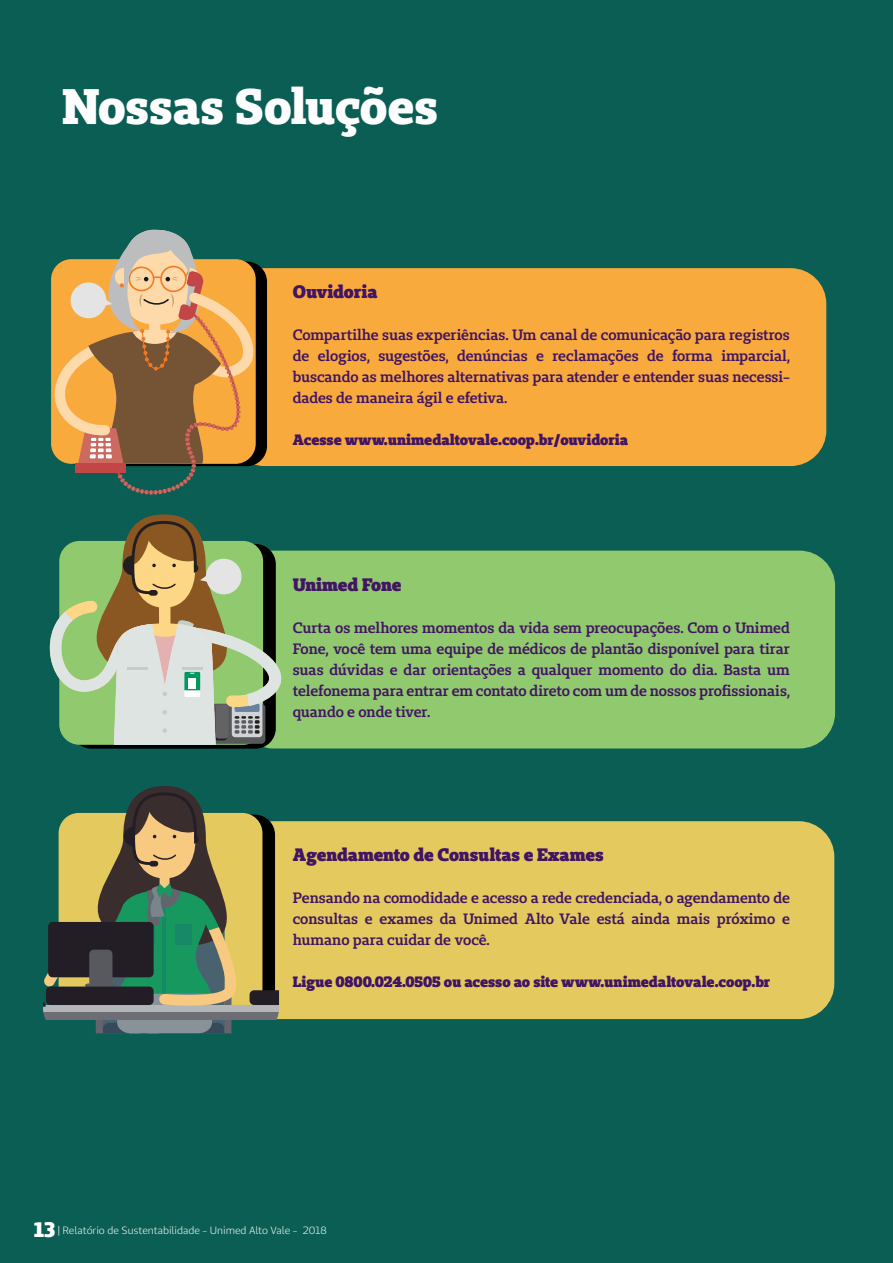
<style>
.page{position:relative;width:893px;height:1263px;background:#0b5e53}
.page>*{position:absolute;margin:0;border:0;box-sizing:border-box;transform-origin:0 0}
.t1{font:800 49.8px "Unimed Slab";color:#fff}
.t2{font:900 18px "Unimed Slab";letter-spacing:-.01em;color:#411464}
.t3{font:600 15px/21px "Unimed Slab";letter-spacing:-.005em;color:#411464;text-align:justify}
.t4{font:900 15px "Unimed Slab";letter-spacing:-.01em;color:#411464}
.t5{font:10.5px "Unimed Sans";color:#fff}
.s1{font-weight:900;font-size:21px}
</style>
<div class="page">
<div style="left:229px;top:268px;width:597px;height:198px;background:#f9aa3d;border-radius:36px"></div>
<div style="left:237px;top:821px;width:597px;height:198px;background:#e4ca5e;border-radius:36px"></div>
<div style="left:70px;top:814px;width:205px;height:205px;background:#000001;border-radius:20px"></div>
<div style="left:59px;top:813px;width:203px;height:204px;background:#e4ca5e;border-radius:20px"></div>
<div style="left:43px;top:1008px;width:236px;height:11px;background:#6c6e73"></div>
<div style="left:43px;top:1005px;width:236px;height:7px;background:#b2b6b7"></div>
<svg style="left:250px;top:990px;width:29px;height:15px"></svg>
<svg style="left:44px;top:973px;width:22px;height:13px"></svg>
<div style="left:48px;top:922px;width:106px;height:55px;background:#231e25;border-radius:4px"></div>
<svg style="left:43px;top:1001px;width:3px;height:6px"></svg>
<div style="left:46px;top:986px;width:108px;height:19px;background:#231e25;border-radius:4px"></div>
<svg style="left:84px;top:786px;width:153px;height:247px"></svg>
<div style="left:238px;top:551px;width:597px;height:197px;background:#91c96e;border-radius:36px"></div>
<svg style="left:49px;top:229px;width:244px;height:516px"></svg>
<div style="left:188px;top:678px;width:8px;height:11px;background:#fff"></div>
<h1 class="t1" style="left:62px;top:73px;width:377px">Nossas Soluções</h1>
<p class="t2" style="left:293px;top:280px;width:86px">Ouvidoria</p>
<p class="t3" style="left:293px;top:324px;width:499px">Compartilhe suas experiências. Um canal de comunicação para registros de elogios, sugestões, denúncias e reclamações de forma imparcial, buscando as melhores alternativas para atender e entender suas necessi&shy;dades de maneira ágil e efetiva.</p>
<p class="t4" style="left:293px;top:430px;width:337px">Acesse www.unimedaltovale.coop.br/ouvidoria</p>
<p class="t2" style="left:293px;top:572px;width:110px">Unimed Fone</p>
<p class="t3" style="left:293px;top:616px;width:499px">Curta os melhores momentos da vida sem preocupações. Com o Unimed Fone, você tem uma equipe de médicos de plantão disponível para tirar suas dúvidas e dar orientações a qualquer momento do dia. Basta um telefonema para entrar em contato direto com um de nossos profissionais, quando e onde tiver.</p>
<p class="t2" style="left:293px;top:843px;width:312px">Agendamento de Consultas e Exames</p>
<p class="t3" style="left:293px;top:887px;width:499px">Pensando na comodidade e acesso a rede credenciada, o agendamento de consultas e exames da Unimed Alto Vale está ainda mais próximo e humano para cuidar de você.</p>
<p class="t4" style="left:293px;top:972px;width:479px">Ligue 0800.024.0505 ou acesso ao site www.unimedaltovale.coop.br</p>
<p class="t5" style="left:34px;top:1223px;width:294px"><span class="s1">13</span> | Relatório de Sustentabilidade - Unimed Alto Vale - 2018</p>
</div>
